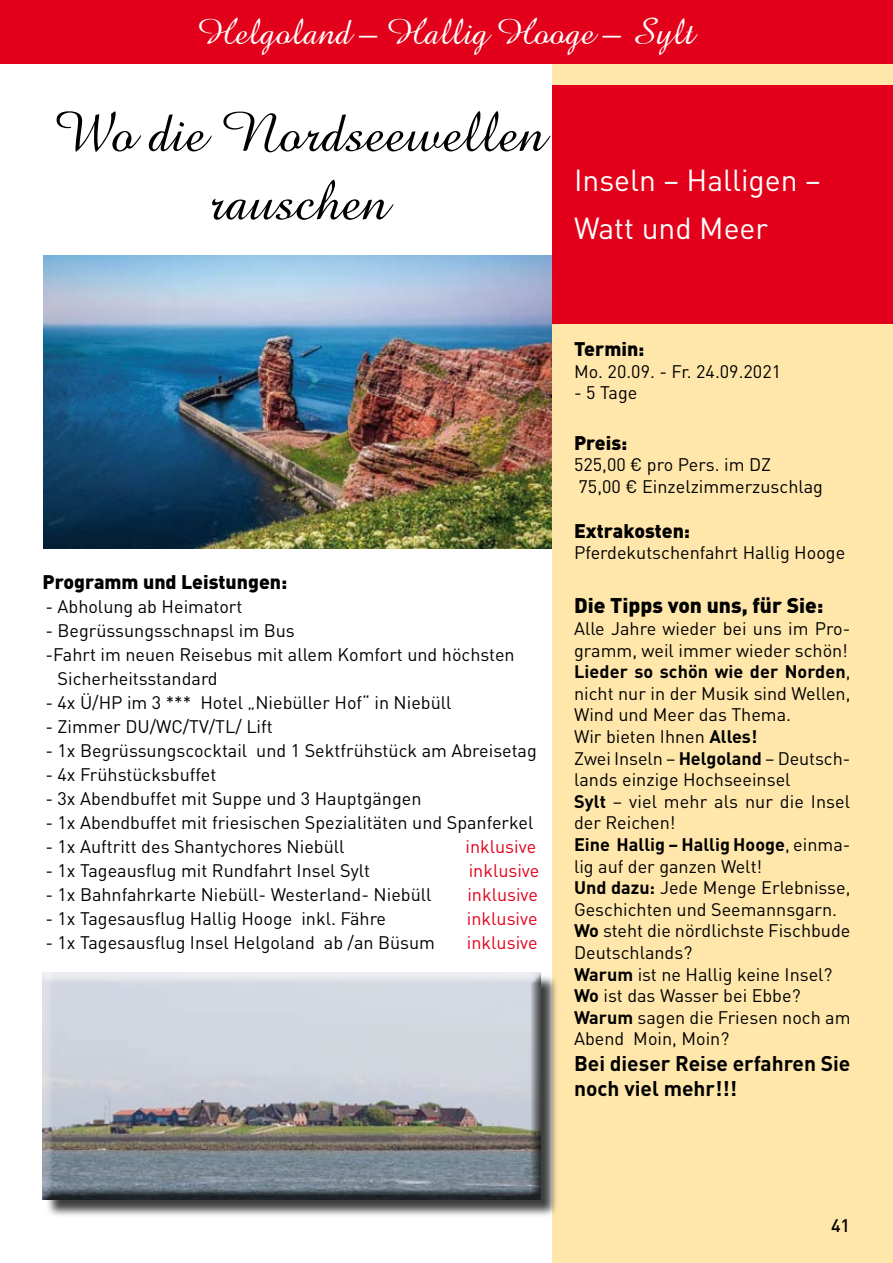
<style>
.page{position:relative;width:893px;height:1263px;background:#fff}
.page>*{position:absolute;margin:0;border:0;box-sizing:border-box;transform-origin:0 0}
.t1{font:57px/68.4px "Amazone BT";color:#000;text-align:center}
.t2{font:37.5px "Amazone BT";color:#fff}
.t3{font:30px/48px "DIN Pro";color:#fff}
.t4{font:700 21px/25.2px "DIN Pro";color:#000}
.t5{font:900 21px "DIN Pro";color:#000}
.t6{font:900 19.5px "DIN Pro";color:#000}
.t7{font:18px/21.6px "DIN Pro";color:#000}
.t8{font:18px "DIN Pro";color:#e2001a}
.t9{font:500 18px "DIN Pro";color:#000}
.s1{font-weight:700}
</style>
<div class="page">
<img style="left:43px;top:255px;width:510px;height:294px">
<div style="left:553px;top:64px;width:340px;height:1199px;background:#ffe7ab"></div>
<div style="left:0;top:0;width:893px;height:64px;background:#e2001a"></div>
<div style="left:553px;top:85px;width:340px;height:238px;background:#e2001a"></div>
<div style="left:45px;top:975px;width:520px;height:249px;background:#000;opacity:.75"></div>
<div style="left:42px;top:972px;width:498px;height:229px;background:#000;opacity:.75"></div>
<h2 class="t2" style="left:198px;top:10px;width:498px">Helgoland – Hallig Hooge – Sylt</h2>
<h1 class="t1" style="left:51px;top:99px;width:496px">Wo die Nordseewellen rauschen</h1>
<h3 class="t3" style="left:574px;top:155px;width:248px">Inseln – Halligen –<br>Watt und Meer</h3>
<p class="t6" style="left:43px;top:569px;width:246px">Programm und Leistungen:</p>
<p class="t7" style="left:46px;top:595px;width:198px">- Abholung ab Heimatort</p>
<p class="t7" style="left:46px;top:619px;width:251px">- Begrüssungsschnapsl im Bus</p>
<p class="t7" style="left:46px;top:643px;width:471px">-Fahrt im neuen Reisebus mit allem Komfort und höchsten</p>
<p class="t7" style="left:58px;top:667px;width:162px">Sicherheitsstandard</p>
<p class="t7" style="left:46px;top:691px;width:407px">- 4x Ü/HP im 3 *** Hotel „Niebüller Hof“ in Niebüll</p>
<p class="t7" style="left:46px;top:715px;width:229px">- Zimmer DU/WC/TV/TL/ Lift</p>
<p class="t7" style="left:46px;top:739px;width:493px">- 1x Begrüssungscocktail und 1 Sektfrühstück am Abreisetag</p>
<p class="t7" style="left:46px;top:763px;width:172px">- 4x Frühstücksbuffet</p>
<p class="t7" style="left:46px;top:787px;width:377px">- 3x Abendbuffet mit Suppe und 3 Hauptgängen</p>
<p class="t7" style="left:46px;top:811px;width:489px">- 1x Abendbuffet mit friesischen Spezialitäten und Spanferkel</p>
<p class="t7" style="left:46px;top:835px;width:300px">- 1x Auftritt des Shantychores Niebüll</p>
<p class="t8" style="left:465px;top:834px;width:72px">inklusive</p>
<p class="t7" style="left:46px;top:859px;width:326px">- 1x Tageausflug mit Rundfahrt Insel Sylt</p>
<p class="t8" style="left:469px;top:858px;width:72px">inklusive</p>
<p class="t7" style="left:46px;top:883px;width:387px">- 1x Bahnfahrkarte Niebüll- Westerland- Niebüll</p>
<p class="t8" style="left:467px;top:882px;width:72px">inklusive</p>
<p class="t7" style="left:46px;top:907px;width:342px">- 1x Tagesausflug Hallig Hooge inkl. Fähre</p>
<p class="t8" style="left:467px;top:906px;width:72px">inklusive</p>
<p class="t7" style="left:46px;top:931px;width:391px">- 1x Tagesausflug Insel Helgoland ab /an Büsum</p>
<p class="t8" style="left:467px;top:930px;width:72px">inklusive</p>
<p class="t6" style="left:574px;top:336px;width:72px">Termin:</p>
<p class="t7" style="left:574px;top:360px;width:209px">Mo. 20.09. - Fr. 24.09.2021</p>
<p class="t7" style="left:574px;top:381px;width:65px">- 5 Tage</p>
<p class="t6" style="left:574px;top:429px;width:55px">Preis:</p>
<p class="t7" style="left:574px;top:453px;width:251px">525,00 € pro Pers. im DZ<br>75,00 € Einzelzimmerzuschlag</p>
<p class="t6" style="left:574px;top:517px;width:118px">Extrakosten:</p>
<p class="t7" style="left:574px;top:541px;width:273px">Pferdekutschenfahrt Hallig Hooge</p>
<p class="t5" style="left:574px;top:591px;width:251px">Die Tipps von uns, für Sie:</p>
<p class="t7" style="left:574px;top:617px;width:278px">Alle Jahre wieder bei uns im Pro&shy;gramm, weil immer wieder schön!<br><span class="s1">Lieder so schön wie der Norden</span>, nicht nur in der Musik sind Wellen,<br>Wind und Meer das Thema.<br>Wir bieten Ihnen <span class="s1">Alles!<br></span>Zwei Inseln – <span class="s1">Helgoland</span> – Deutsch&shy;lands einzige Hochseeinsel<br><span class="s1">Sylt</span> – viel mehr als nur die Insel der Reichen!<br><span class="s1">Eine Hallig – Hallig Hooge</span>, einma&shy;lig auf der ganzen Welt!<br><span class="s1">Und dazu:</span> Jede Menge Erlebnisse,<br>Geschichten und Seemannsgarn.<br><span class="s1">Wo</span> steht die nördlichste Fischbude<br>Deutschlands?<br><span class="s1">Warum</span> ist ne Hallig keine Insel?<br><span class="s1">Wo</span> ist das Wasser bei Ebbe?<br><span class="s1">Warum</span> sagen die Friesen noch am<br>Abend Moin, Moin?</p>
<p class="t4" style="left:574px;top:1049px;width:278px">Bei dieser Reise erfahren Sie noch viel mehr!!!</p>
<p class="t9" style="left:831px;top:1214px;width:21px">41</p>
</div>
